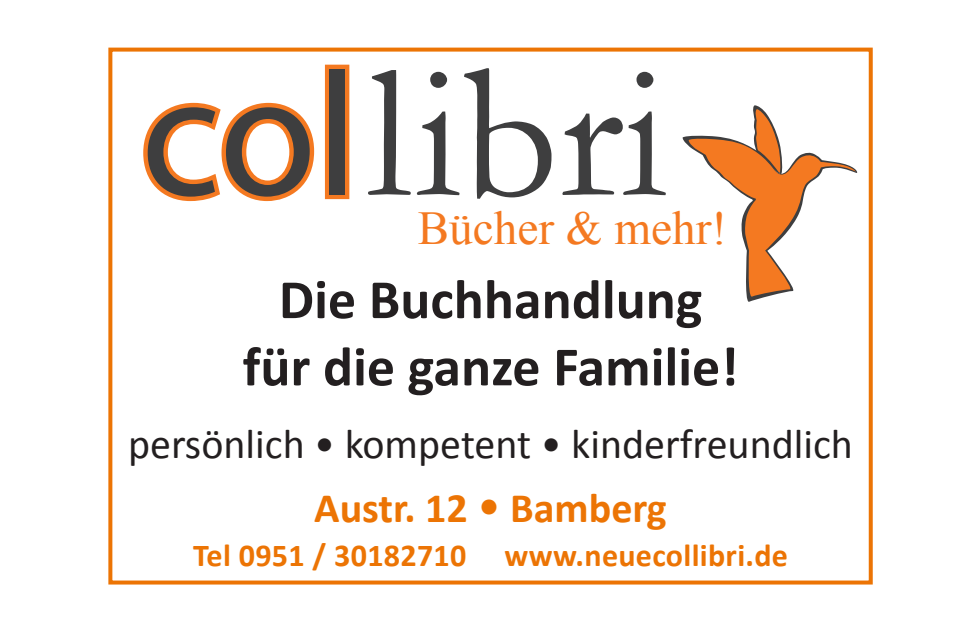
<style>
.page{position:relative;width:976px;height:635px;background:#fff}
.page>*{position:absolute;margin:0;border:0;box-sizing:border-box;transform-origin:0 0}
.t1{font:192px "Garamond";color:#3e3e3f}
.t2{font:700 56px "Calibri";color:#231f20}
.t3{font:47.2px "Times New Roman";color:#f47921}
.t4{font:42px "Calibri";color:#231f20}
.t5{font:700 42px "Calibri";color:#ec7404}
.t6{font:700 32px "Calibri";letter-spacing:.01em;color:#ec7404}
.s1{font-family:"Myriad Pro";font-size:176.8px}
.s2{font-weight:400;font-size:48px}
</style>
<div class="page">
<svg style="left:143px;top:102px;width:172px;height:100px"></svg>
<div style="left:325px;top:65px;width:24px;height:134px;border:9px solid #f47921"></div>
<svg style="left:682px;top:135px;width:175px;height:167px"></svg>
<svg style="left:688px;top:138px;width:167px;height:160px"></svg>
<svg style="left:750px;top:105px;width:32px;height:69px"></svg>
<div style="left:108px;top:48px;width:764px;height:537px;border:4px solid #ec7404"></div>
<h1 class="t1" style="left:141px;top:5px;width:527px"><span class="s1">col</span>libri</h1>
<p class="t3" style="left:417px;top:197px;width:311px">Bücher &amp; mehr!</p>
<p class="t2" style="left:279px;top:264px;width:425px">Die Buchhandlung</p>
<p class="t2" style="left:242px;top:331px;width:497px">für die ganze Familie!</p>
<p class="t4" style="left:128px;top:418px;width:726px">persönlich • kompetent • kinderfreundlich</p>
<p class="t5" style="left:314px;top:481px;width:354px">Austr. 12 <span class="s2">•</span> Bamberg</p>
<p class="t6" style="left:193px;top:535px;width:596px">Tel 0951 / 30182710 www.neuecollibri.de</p>
</div>
